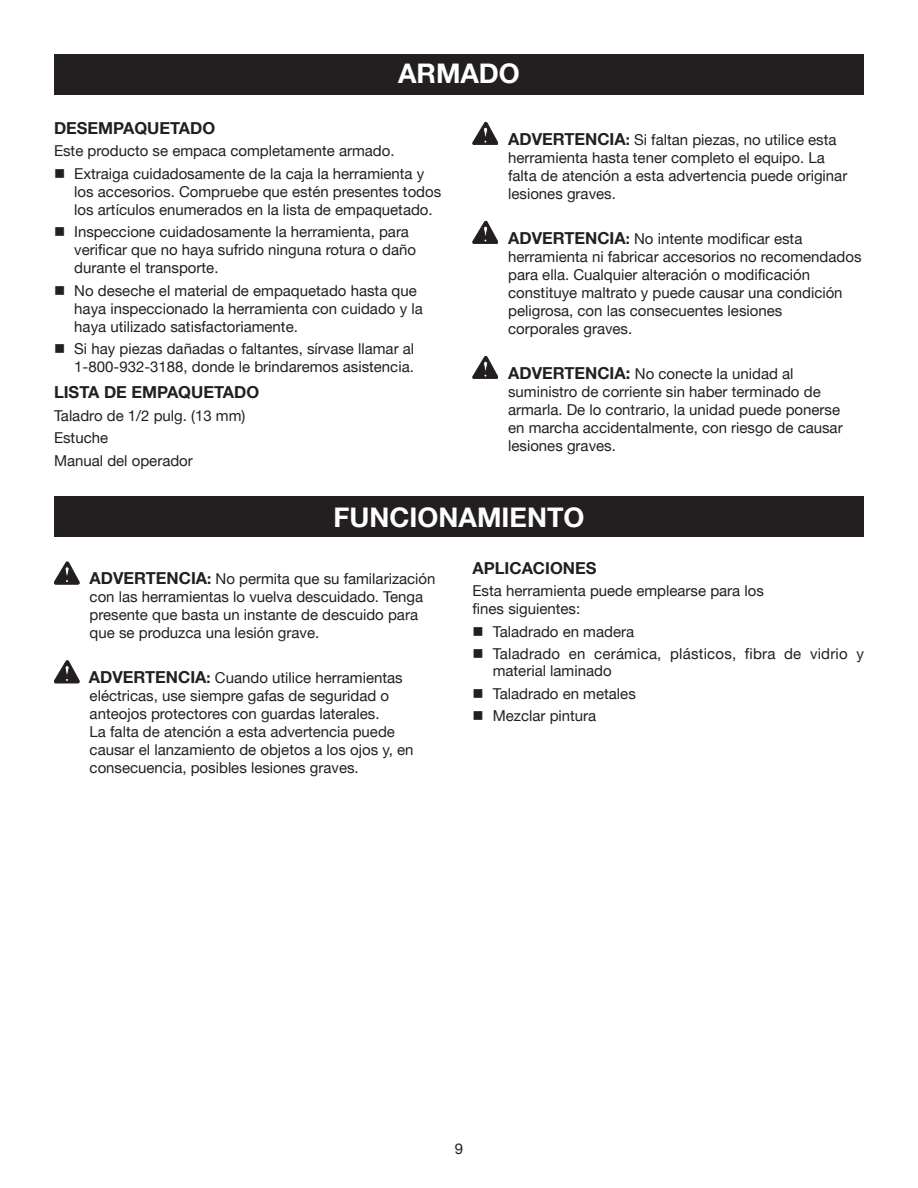
<style>
.page{position:relative;width:918px;height:1188px;background:#fff}
.page>*{position:absolute;margin:0;border:0;box-sizing:border-box;transform-origin:0 0}
.t1{font:700 27px "Helvetica Neue";color:#fff}
.t2{font:700 16.5px "Helvetica Neue";color:#231f20}
.t3{font:15px/18px "Helvetica Neue";color:#231f20}
.s1{font-weight:700;font-size:16.5px}
.s2{font-weight:700}
</style>
<div class="page">
<div style="left:54px;top:54px;width:810px;height:40px;background:#231f20"></div>
<svg style="left:473px;top:122px;width:25px;height:23px"></svg>
<svg style="left:473px;top:221px;width:25px;height:23px"></svg>
<svg style="left:473px;top:356px;width:25px;height:23px"></svg>
<div style="left:54px;top:496px;width:810px;height:41px;background:#231f20"></div>
<svg style="left:54px;top:562px;width:25px;height:22px"></svg>
<svg style="left:54px;top:661px;width:25px;height:22px"></svg>
<h1 class="t1" style="left:398px;top:57px;width:123px">ARMADO</h1>
<p class="t2" style="left:54px;top:118px;width:163px">DESEMPAQUETADO</p>
<p class="t3" style="left:54px;top:142px;width:342px">Este producto se empaca completamente armado.</p>
<p class="t3" style="left:74px;top:164px;width:369px;text-indent:-20px">■ Extraiga cuidadosamente de la caja la herramienta y los accesorios. Compruebe que estén presentes todos los artículos enumerados en la lista de empaquetado.</p>
<p class="t3" style="left:74px;top:223px;width:343px;text-indent:-20px">■ Inspeccione cuidadosamente la herramienta, para verificar que no haya sufrido ninguna rotura o daño durante el transporte.</p>
<p class="t3" style="left:74px;top:281px;width:350px;text-indent:-20px">■ No deseche el material de empaquetado hasta que haya inspeccionado la herramienta con cuidado y la haya utilizado satisfactoriamente.</p>
<p class="t3" style="left:54px;top:340px;width:362px;text-align:right">■ Si hay piezas dañadas o faltantes, sírvase llamar al<br>1-800-932-3188, donde le brindaremos asistencia.</p>
<p class="t2" style="left:54px;top:382px;width:207px">LISTA DE EMPAQUETADO</p>
<p class="t3" style="left:54px;top:404px;width:193px;line-height:22.5px">Taladro de 1/2 pulg. (13 mm)<br>Estuche<br>Manual del operador</p>
<p class="t3" style="left:508px;top:130px;width:341px"><span class="s1">ADVERTENCIA</span><span class="s2">:</span> Si faltan piezas, no utilice esta herramienta hasta tener completo el equipo. La falta de atención a esta advertencia puede originar lesiones graves.</p>
<p class="t3" style="left:508px;top:229px;width:355px"><span class="s1">ADVERTENCIA</span><span class="s2">:</span> No intente modificar esta herramienta ni fabricar accesorios no recomendados para ella. Cualquier alteración o modificación constituye maltrato y puede causar una condición peligrosa, con las consecuentes lesiones<br>corporales graves.</p>
<p class="t3" style="left:508px;top:364px;width:336px"><span class="s1">ADVERTENCIA:</span> No conecte la unidad al suministro de corriente sin haber terminado de armarla. De lo contrario, la unidad puede ponerse en marcha accidentalmente, con riesgo de causar lesiones graves.</p>
<h1 class="t1" style="left:334px;top:500px;width:252px">FUNCIONAMIENTO</h1>
<p class="t3" style="left:90px;top:570px;width:347px"><span class="s1">ADVERTENCIA</span><span class="s2">:</span> No permita que su familarización con las herramientas lo vuelva descuidado. Tenga presente que basta un instante de descuido para que se produzca una lesión grave.</p>
<p class="t3" style="left:89px;top:669px;width:326px"><span class="s1">ADVERTENCIA</span><span class="s2">:</span> Cuando utilice herramientas eléctricas, use siempre gafas de seguridad o anteojos protectores con guardas laterales.<br>La falta de atención a esta advertencia puede causar el lanzamiento de objetos a los ojos y, en consecuencia, posibles lesiones graves.</p>
<p class="t2" style="left:472px;top:558px;width:126px">APLICACIONES</p>
<p class="t3" style="left:472px;top:582px;width:293px">Esta herramienta puede emplearse para los fines siguientes:</p>
<p class="t3" style="left:472px;top:622px;width:163px">■ Taladrado en madera</p>
<p class="t3" style="left:493px;top:644px;width:373px;text-indent:-20px">■ Taladrado en cerámica, plásticos, fibra de vidrio y material laminado</p>
<p class="t3" style="left:472px;top:684px;width:165px">■ Taladrado en metales</p>
<p class="t3" style="left:472px;top:706px;width:125px">■ Mezclar pintura</p>
<p class="t3" style="left:455px;top:1139px;width:10px">9</p>
</div>
